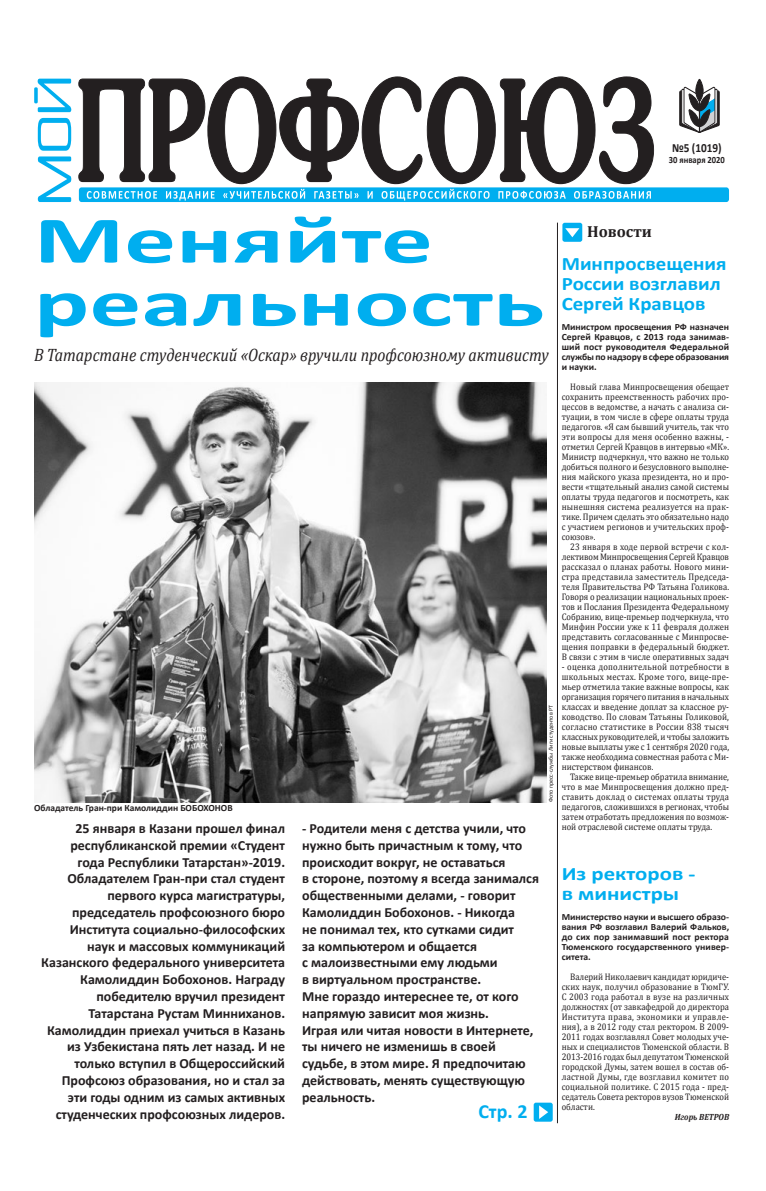
<style>
.page{position:relative;width:766px;height:1191px;background:#fff}
.page>*{position:absolute;margin:0;border:0;box-sizing:border-box;transform-origin:0 0}
.Заголовок_большой{font:700 67px/63px "Calibri";color:#00aeef;scale:1.54 1}
.Страница{font:700 20px "Calibri";color:#00aeef}
.Заголовок_колонки{font:700 19px/20px "Calibri";color:#00aeef;scale:1.1 1}
.Заголовок_колонки-2{font:700 19px/20px "Calibri";color:#00aeef;scale:1.2 1}
.Подзаголовок{font:italic 18px "Cambria";color:#231f20;scale:.88 1}
.Рубрика{font:700 16px "Cambria";color:#231f20}
.Врез_плотный{font:700 14px/16.8px "Calibri";color:#231f20}
.t1{font:700 12.5px "Calibri";color:#231f20;scale:.9 1}
.Текст{font:9.5px/10px "Cambria";color:#231f20;text-align:justify;scale:.9 1}
.Врез_плотный-2{font:700 9.5px/10px "Calibri";color:#231f20;text-align:justify}
.Фото{font:700 9.5px "Calibri";color:#231f20}
.Врез_плотный-3{font:700 9.5px "Calibri";color:#231f20;scale:.9 1}
.Подпись{font:italic 700 9px "Cambria";color:#231f20;scale:.9 1}
.Фото_автор{font:6px "Calibri";color:#231f20}
</style>
<div class="page">
<svg style="left:79px;top:77px;width:574px;height:107px"></svg>
<div style="left:79px;top:187px;width:649px;height:15px;background:#00aeef;border-radius:3px"></div>
<svg style="left:87px;top:189px;width:402px;height:12px"></svg>
<svg style="left:498px;top:191px;width:152px;height:8px"></svg>
<svg style="left:679px;top:78px;width:40px;height:55px"></svg>
<svg style="left:34px;top:79px;width:37px;height:123px"></svg>
<div style="left:562px;top:223px;width:20px;height:19px;background:#00aeef;border-radius:2px"></div>
<svg style="left:565px;top:228px;width:14px;height:9px"></svg>
<hr style="left:557px;top:223px;width:1px;height:900px;background:#231f20">
<img style="left:34px;top:382px;width:512px;height:420px">
<div style="left:533px;top:1102px;width:19px;height:19px;background:#00aeef;border-radius:2px"></div>
<svg style="left:539px;top:1105px;width:9px;height:14px"></svg>
<p class="t1" style="left:671px;top:139px;width:57px">№5 (1019)</p>
<p class="Врез_плотный-3" style="left:668px;top:154px;width:64px">30 января 2020</p>
<p class="Заголовок_большой" style="left:34px;top:206px;width:333px">Меняйте реальность</p>
<p class="Подзаголовок" style="left:34px;top:342px;width:586px">В Татарстане студенческий «Оскар» вручили профсоюзному активисту</p>
<p class="Рубрика" style="left:587px;top:220px;width:66px">Новости</p>
<p class="Заголовок_колонки" style="left:561px;top:253px;width:151px">Минпросвещения<br>России возглавил<br>Сергей Кравцов</p>
<p class="Врез_плотный-2" style="left:561px;top:322px;width:169px">Министром просвещения РФ назначен Сергей Кравцов, с 2013 года занимав&shy;ший пост руководителя Федеральной службы по надзору в сфере образования и науки.</p>
<p class="Текст" style="left:561px;top:382px;width:187px;text-indent:9px">Новый глава Минпросвещения обещает сохранить преемственность рабочих про&shy;цессов в ведомстве, а начать с анализа си&shy;туации, в том числе в сфере оплаты труда педагогов. «Я сам бывший учитель, так что эти вопросы для меня особенно важны, - отметил Сергей Кравцов в интервью «МК».<br>Министр подчеркнул, что важно не только добиться полного и безусловного выполне&shy;ния майского указа президента, но и про&shy;вести «тщательный анализ самой системы оплаты труда педагогов и посмотреть, как нынешняя система реализуется на прак&shy;тике. Причем сделать это обязательно надо с участием регионов и учительских проф&shy;союзов».</p>
<p class="Текст" style="left:561px;top:542px;width:187px;text-indent:9px">23 января в ходе первой встречи с кол&shy;лективом Минпросвещения Сергей Кравцов рассказал о планах работы. Нового мини&shy;стра представила заместитель Председа&shy;теля Правительства РФ Татьяна Голикова.<br>Говоря о реализации национальных проек&shy;тов и Послания Президента Федеральному Собранию, вице-премьер подчеркнула, что Минфин России уже к 11 февраля должен представить согласованные с Минпросве&shy;щения поправки в федеральный бюджет.<br>В связи с этим в числе оперативных задач</p>
<p class="Текст" style="left:561px;top:662px;width:187px">- оценка дополнительной потребности в школьных местах. Кроме того, вице-пре&shy;мьер отметила такие важные вопросы, как организация горячего питания в начальных классах и введение доплат за классное ру&shy;ководство. По словам Татьяны Голиковой, согласно статистике в России 838 тысяч классных руководителей, и чтобы заложить новые выплаты уже с 1 сентября 2020 года, также необходима совместная работа с Ми&shy;нистерством финансов.</p>
<p class="Текст" style="left:561px;top:772px;width:187px;text-indent:9px">Также вице-премьер обратила внимание, что в мае Минпросвещения должно пред&shy;ставить доклад о системах оплаты труда педагогов, сложившихся в регионах, чтобы затем отработать предложения по возмож&shy;ной отраслевой системе оплаты труда.</p>
<p class="Заголовок_колонки-2" style="left:561px;top:863px;width:113px">Из ректоров - в министры</p>
<p class="Врез_плотный-2" style="left:561px;top:912px;width:169px">Министерство науки и высшего образо&shy;вания РФ возглавил Валерий Фальков, до сих пор занимавший пост ректора Тюменского государственного универ&shy;ситета.</p>
<p class="Текст" style="left:561px;top:972px;width:187px;text-indent:9px">Валерий Николаевич кандидат юридиче&shy;ских наук, получил образование в ТюмГУ.<br>С 2003 года работал в вузе на различных должностях (от завкафедрой до директора Института права, экономики и управле&shy;ния), а в 2012 году стал ректором. В 2009- 2011 годах возглавлял Совет молодых уче&shy;ных и специалистов Тюменской области. В 2013-2016 годах был депутатом Тюменской городской Думы, затем вошел в состав об&shy;ластной Думы, где возглавил комитет по социальной политике. С 2015 года - пред&shy;седатель Совета ректоров вузов Тюменской области.</p>
<p class="Подпись" style="left:674px;top:1111px;width:62px">Игорь ВЕТРОВ</p>
<p class="Фото_автор" style="left:546px;top:802px;width:99px;rotate:-90deg">Фото пресс-службы Лиги студентов РТ</p>
<p class="Фото" style="left:34px;top:801px;width:200px">Обладатель Гран-при Камолиддин БОБОХОНОВ</p>
<p class="Врез_плотный" style="left:41px;top:819px;width:245px;text-align:right">25 января в Казани прошел финал республиканской премии «Студент года Республики Татарстан»-2019.<br>Обладателем Гран-при стал студент первого курса магистратуры, председатель профсоюзного бюро Института социально-философских наук и массовых коммуникаций Казанского федерального университета Камолиддин Бобохонов. Награду победителю вручил президент Татарстана Рустам Минниханов.</p>
<p class="Врез_плотный" style="left:47px;top:1021px;width:239px;text-align:right">Камолиддин приехал учиться в Казань из Узбекистана пять лет назад. И не только вступил в Общероссийский Профсоюз образования, но и стал за эти годы одним из самых активных студенческих профсоюзных лидеров.</p>
<p class="Врез_плотный" style="left:302px;top:819px;width:238px">- Родители меня с детства учили, что нужно быть причастным к тому, что происходит вокруг, не оставаться<br>в стороне, поэтому я всегда занимался общественными делами, - говорит<br>Камолиддин Бобохонов. - Никогда<br>не понимал тех, кто сутками сидит<br>за компьютером и общается<br>с малоизвестными ему людьми<br>в виртуальном пространстве.</p>
<p class="Врез_плотный" style="left:302px;top:987px;width:218px">Мне гораздо интереснее те, от кого напрямую зависит моя жизнь.</p>
<p class="Врез_плотный" style="left:302px;top:1021px;width:233px">Играя или читая новости в Интернете, ты ничего не изменишь в своей судьбе, в этом мире. Я предпочитаю действовать, менять существующую реальность.</p>
<p class="Страница" style="left:478px;top:1097px;width:51px">Стр. 2</p>
</div>
